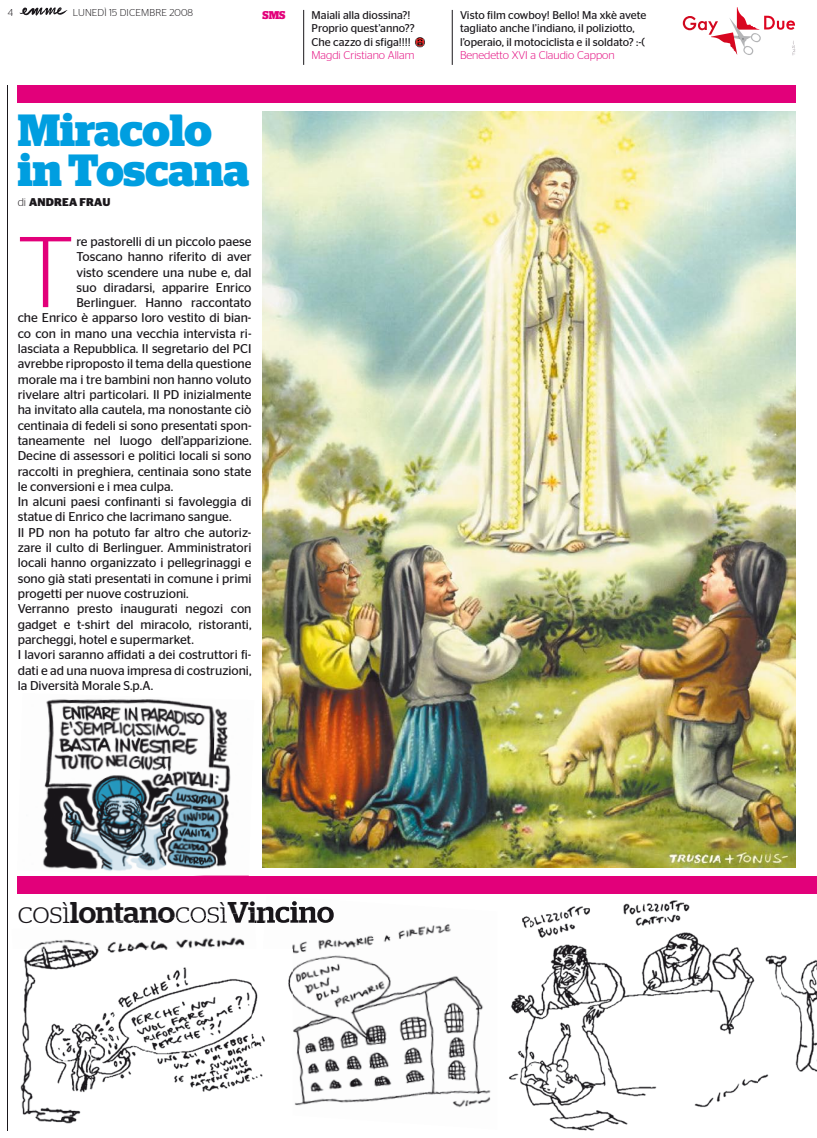
<style>
.page{position:relative;width:817px;height:1138px;background:#fff}
.page>*{position:absolute;margin:0;border:0;box-sizing:border-box;transform-origin:0 0}
.t1{font:300 100.12px "Stag Sans";color:#e2007a}
.t2{font:700 45px/40px "Stag";letter-spacing:-.005em;color:#009ee0}
.t3{font:500 30px "Stag";letter-spacing:-.005em;color:#1a171b}
.t4{font:12.75px "Stag Sans";color:#1a171b}
.t5{font:11.25px/13.5px "Stag Sans";color:#1a171b}
.t6{font:300 11.25px "Stag Sans";color:#e2007a}
.t7{font:700 11.25px "Stag Sans";letter-spacing:.02em;color:#1a171b}
.t8{font:700 11.25px "Stag";color:#e2007a}
.t9{font:300 10px "Stag Sans";letter-spacing:.02em;color:#1a171b}
.s1{font-weight:300}
</style>
<div class="page">
<img style="left:35px;top:1116px;width:42px;height:8px">
<hr style="left:7px;top:85px;width:1px;height:1045px;background:#1a171b">
<div style="left:18px;top:85px;width:777px;height:18px;background:#e2007a"></div>
<div style="left:18px;top:875px;width:798px;height:18px;background:#e2007a"></div>
<svg style="left:20px;top:7px;width:47px;height:9px"></svg>
<img style="left:262px;top:112px;width:533px;height:755px">
<hr style="left:452px;top:10px;width:1px;height:55px;background:#1a171b">
<svg style="left:682px;top:7px;width:113px;height:49px"></svg>
<hr style="left:303px;top:10px;width:1px;height:55px;background:#1a171b">
<svg style="left:415px;top:37px;width:10px;height:10px"></svg>
<img style="left:43px;top:699px;width:167px;height:172px">
<img style="left:210px;top:705px;width:21px;height:163px">
<img style="left:193px;top:875px;width:56px;height:1px">
<img style="left:780px;top:955px;width:36px;height:117px">
<img style="left:20px;top:980px;width:71px;height:136px">
<img style="left:91px;top:975px;width:160px;height:117px">
<img style="left:497px;top:893px;width:283px;height:238px">
<img style="left:264px;top:921px;width:227px;height:187px">
<img style="left:265px;top:901px;width:69px;height:21px">
<img style="left:251px;top:948px;width:41px;height:160px">
<img style="left:497px;top:911px;width:33px;height:219px">
<img style="left:91px;top:914px;width:164px;height:34px">
<img style="left:23px;top:940px;width:68px;height:40px">
<img style="left:100px;top:917px;width:75px;height:5px">
<img style="left:176px;top:914px;width:51px;height:8px">
<img style="left:228px;top:912px;width:26px;height:10px">
<img style="left:91px;top:948px;width:166px;height:27px">
<p class="t9" style="left:8px;top:7px;width:7px">4</p>
<p class="t9" style="left:73px;top:7px;width:122px">LUNEDÌ 15 DICEMBRE 2008</p>
<p class="t8" style="left:262px;top:8px;width:25px">SMS</p>
<h2 class="t2" style="left:18px;top:110px;width:233px">Miracolo in Toscana</h2>
<p class="t7" style="left:18px;top:195px;width:94px"><span class="s1">di</span> ANDREA FRAU</p>
<h1 class="t1" style="left:18px;top:217px;width:57px">T</h1>
<p class="t4" style="left:76px;top:234px;width:176px">re pastorelli di un piccolo paese</p>
<p class="t4" style="left:76px;top:249px;width:176px">Toscano hanno riferito di aver</p>
<p class="t4" style="left:76px;top:265px;width:176px">visto scendere una nube e, dal</p>
<p class="t4" style="left:76px;top:280px;width:176px">suo diradarsi, apparire Enrico</p>
<p class="t4" style="left:76px;top:295px;width:176px">Berlinguer. Hanno raccontato</p>
<p class="t4" style="left:18px;top:311px;width:235px">che Enrico è apparso loro vestito di bian-</p>
<p class="t4" style="left:18px;top:326px;width:235px">co con in mano una vecchia intervista ri-</p>
<p class="t4" style="left:18px;top:341px;width:235px">lasciata a Repubblica. Il segretario del PCI</p>
<p class="t4" style="left:18px;top:357px;width:235px">avrebbe riproposto il tema della questione</p>
<p class="t4" style="left:18px;top:372px;width:235px">morale ma i tre bambini non hanno voluto</p>
<p class="t4" style="left:18px;top:387px;width:235px">rivelare altri particolari. Il PD inizialmente</p>
<p class="t4" style="left:18px;top:402px;width:235px">ha invitato alla cautela, ma nonostante ciò</p>
<p class="t4" style="left:18px;top:418px;width:235px">centinaia di fedeli si sono presentati spon-</p>
<p class="t4" style="left:18px;top:433px;width:235px">taneamente nel luogo dell’apparizione.</p>
<p class="t4" style="left:18px;top:448px;width:235px">Decine di assessori e politici locali si sono</p>
<p class="t4" style="left:18px;top:464px;width:235px">raccolti in preghiera, centinaia sono state</p>
<p class="t4" style="left:18px;top:479px;width:157px">le conversioni e i mea culpa.</p>
<p class="t4" style="left:18px;top:494px;width:235px">In alcuni paesi confinanti si favoleggia di</p>
<p class="t4" style="left:18px;top:510px;width:215px">statue di Enrico che lacrimano sangue.</p>
<p class="t4" style="left:18px;top:525px;width:235px">Il PD non ha potuto far altro che autoriz-</p>
<p class="t4" style="left:18px;top:540px;width:235px">zare il culto di Berlinguer. Amministratori</p>
<p class="t4" style="left:18px;top:555px;width:235px">locali hanno organizzato i pellegrinaggi e</p>
<p class="t4" style="left:18px;top:571px;width:235px">sono già stati presentati in comune i primi</p>
<p class="t4" style="left:18px;top:586px;width:172px">progetti per nuove costruzioni.</p>
<p class="t4" style="left:18px;top:601px;width:235px">Verranno presto inaugurati negozi con</p>
<p class="t4" style="left:18px;top:617px;width:235px">gadget e t-shirt del miracolo, ristoranti,</p>
<p class="t4" style="left:18px;top:632px;width:178px">parcheggi, hotel e supermarket.</p>
<p class="t4" style="left:18px;top:647px;width:235px">I lavori saranno affidati a dei costruttori fi-</p>
<p class="t4" style="left:18px;top:663px;width:235px">dati e ad una nuova impresa di costruzioni,</p>
<p class="t4" style="left:18px;top:678px;width:137px">la Diversità Morale S.p.A.</p>
<p class="t5" style="left:311px;top:8px;width:105px">Maiali alla diossina?!<br>Proprio quest’anno??<br>Che cazzo di sfiga!!!!</p>
<p class="t6" style="left:311px;top:49px;width:104px">Magdi Cristiano Allam</p>
<p class="t5" style="left:460px;top:8px;width:188px">Visto film cowboy! Bello! Ma xkè avete tagliato anche l’indiano, il poliziotto, l’operaio, il motociclista e il soldato? :-(</p>
<p class="t6" style="left:460px;top:49px;width:156px">Benedetto XVI a Claudio Cappon</p>
<h3 class="t3" style="left:18px;top:894px;width:318px"><span class="s1">così</span>lontano<span class="s1">così</span>Vincino</h3>
</div>
